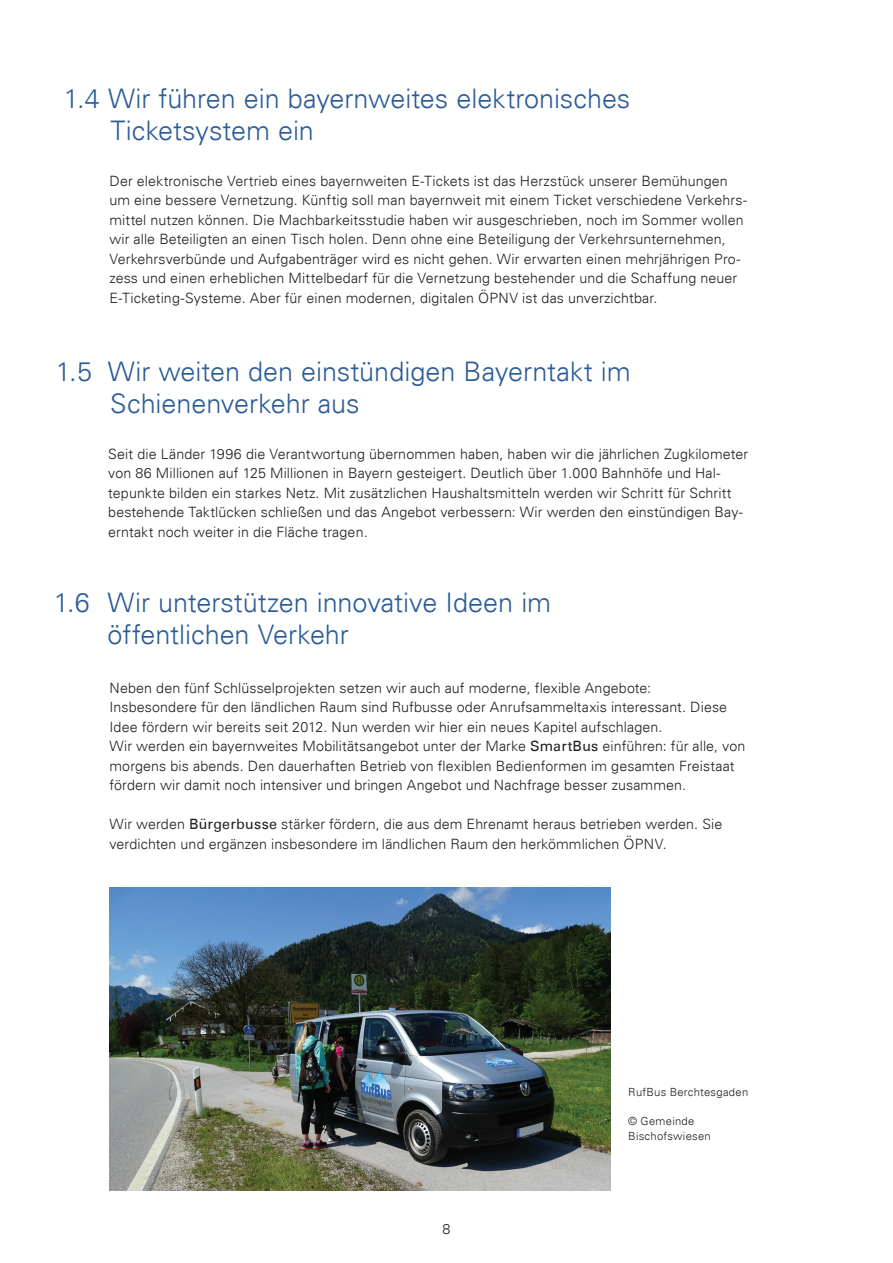
<style>
.page{position:relative;width:893px;height:1263px;background:#fff}
.page>*{position:absolute;margin:0;border:0;box-sizing:border-box;transform-origin:0 0}
.t1{font:300 27px/32.2px "Univers LT";color:#2b5b97}
.t2{font:300 14.25px/19.5px "Univers LT";letter-spacing:.005em;color:#231f20}
.t3{font:300 11.25px/14.7px "Univers LT";letter-spacing:.02em;color:#231f20}
.s1{font-weight:400}
</style>
<div class="page">
<img style="left:109px;top:888px;width:502px;height:302px">
<h1 class="t1" style="left:110px;top:82px;width:521px;text-indent:-47px">1.4 Wir führen ein bayernweites elektronisches<br>Ticketsystem ein</h1>
<p class="t2" style="left:109px;top:171px;width:639px">Der elektronische Vertrieb eines bayernweiten E-Tickets ist das Herzstück unserer Bemühungen um eine bessere Vernetzung. Künftig soll man bayernweit mit einem Ticket verschiedene Verkehrs&shy;mittel nutzen können. Die Machbarkeitsstudie haben wir ausgeschrieben, noch im Sommer wollen wir alle Beteiligten an einen Tisch holen. Denn ohne eine Beteiligung der Verkehrsunternehmen, Verkehrsverbünde und Aufgabenträger wird es nicht gehen. Wir erwarten einen mehrjährigen Pro&shy;zess und einen erheblichen Mittelbedarf für die Vernetzung bestehender und die Schaffung neuer E-Ticketing-Systeme. Aber für einen modernen, digitalen ÖPNV ist das unverzichtbar.</p>
<h1 class="t1" style="left:110px;top:355px;width:522px;text-indent:-54px">1.5 Wir weiten den einstündigen Bayerntakt im<br>Schienenverkehr aus</h1>
<p class="t2" style="left:108px;top:444px;width:641px">Seit die Länder 1996 die Verantwortung übernommen haben, haben wir die jährlichen Zugkilometer von 86 Millionen auf 125 Millionen in Bayern gesteigert. Deutlich über 1.000 Bahnhöfe und Hal&shy;tepunkte bilden ein starkes Netz. Mit zusätzlichen Haushaltsmitteln werden wir Schritt für Schritt bestehende Taktlücken schließen und das Angebot verbessern: Wir werden den einstündigen Bay&shy;erntakt noch weiter in die Fläche tragen.</p>
<h1 class="t1" style="left:108px;top:586px;width:445px;text-indent:-54px">1.6 Wir unterstützen innovative Ideen im öffentlichen Verkehr</h1>
<p class="t2" style="left:109px;top:678px;width:637px">Neben den fünf Schlüsselprojekten setzen wir auch auf moderne, flexible Angebote:<br>Insbesondere für den ländlichen Raum sind Rufbusse oder Anrufsammeltaxis interessant. Diese Idee fördern wir bereits seit 2012. Nun werden wir hier ein neues Kapitel aufschlagen.<br>Wir werden ein bayernweites Mobilitätsangebot unter der Marke <span class="s1">SmartBus</span> einführen: für alle, von morgens bis abends. Den dauerhaften Betrieb von flexiblen Bedienformen im gesamten Freistaat fördern wir damit noch intensiver und bringen Angebot und Nachfrage besser zusammen.</p>
<p class="t2" style="left:109px;top:814px;width:614px">Wir werden <span class="s1">Bürgerbusse</span> stärker fördern, die aus dem Ehrenamt heraus betrieben werden. Sie verdichten und ergänzen insbesondere im ländlichen Raum den herkömmlichen ÖPNV.</p>
<p class="t2" style="left:442px;top:1219px;width:9px">8</p>
<p class="t3" style="left:628px;top:1084px;width:121px">RufBus Berchtesgaden</p>
<p class="t3" style="left:628px;top:1114px;width:84px">© Gemeinde<br>Bischofswiesen</p>
</div>
